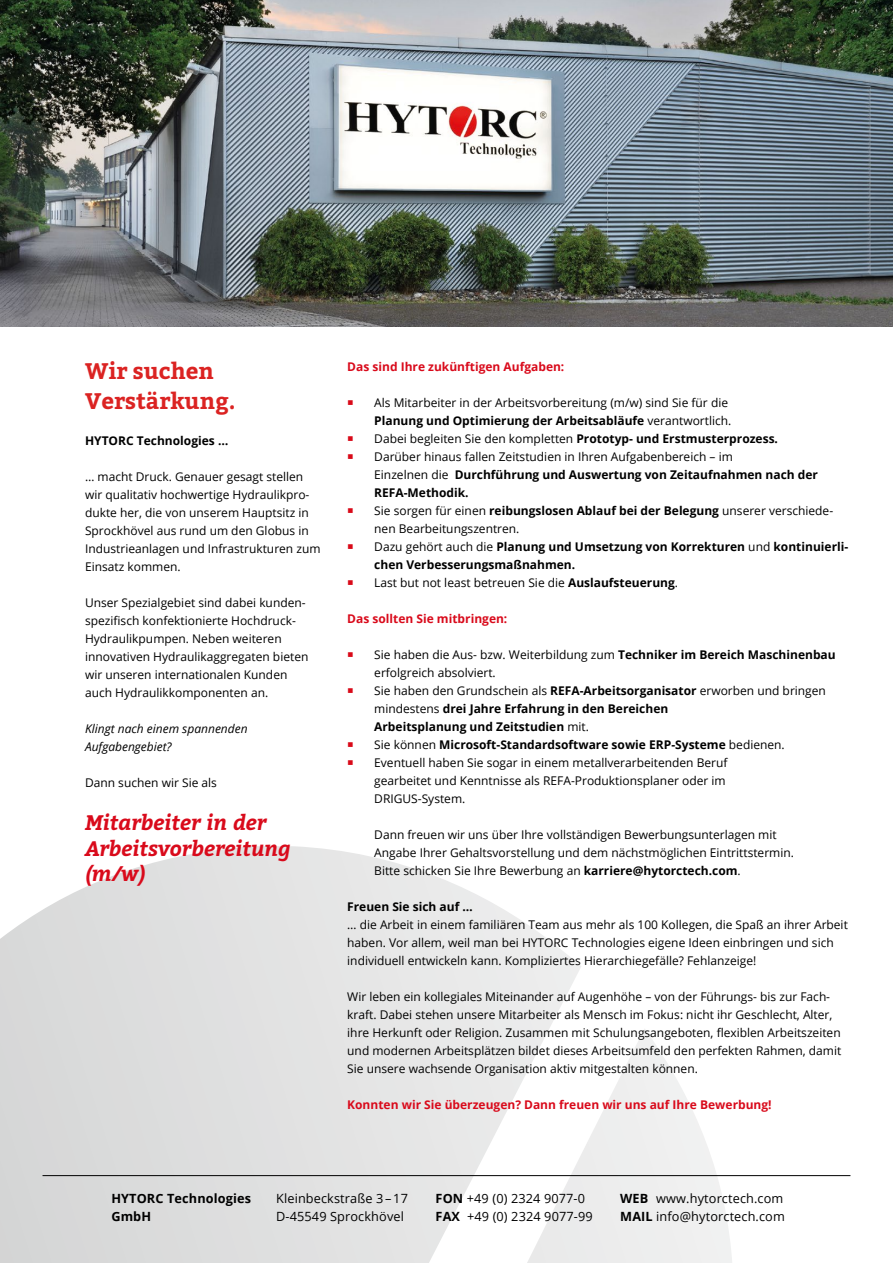
<style>
.page{position:relative;width:893px;height:1263px;background:#fff}
.page>*{position:absolute;margin:0;border:0;box-sizing:border-box;transform-origin:0 0}
.t1{font:700 22.5px/30px "Bitter";color:#db2322}
.t2{font:italic 700 21px/25.5px "Bitter";color:#d90a1b}
.t3{font:12.75px/17.2px "Open Sans";letter-spacing:.01em;color:#000}
.t4{font:700 12.75px/17.2px "Open Sans";letter-spacing:.01em;color:#000}
.t5{font:12px/18px "Open Sans";color:#000}
.t6{font:700 12px/18px "Open Sans";color:#000}
.t7{font:700 12px "Open Sans";color:#d90a1b}
.t8{font:italic 12px/18px "Open Sans";color:#000}
.s1{color:#d90a19}
.s2{font-weight:700}
.s3{font-weight:400}
</style>
<div class="page">
<svg style="left:0;top:846px;width:732px;height:417px"></svg>
<hr style="left:43px;top:1175px;width:807px;height:1px;background:#000">
<img style="left:0;top:0;width:893px;height:326px">
<h1 class="t1" style="left:85px;top:355px;width:152px">Wir suchen<br>Verstärkung.</h1>
<p class="t6" style="left:85px;top:431px;width:145px">HYTORC Technologies …</p>
<p class="t5" style="left:85px;top:467px;width:237px">… macht Druck. Genauer gesagt stellen wir qualitativ hochwertige Hydraulikpro&shy;dukte her, die von unserem Hauptsitz in Sprockhövel aus rund um den Globus in Industrieanlagen und Infrastrukturen zum Einsatz kommen.</p>
<p class="t5" style="left:85px;top:593px;width:225px">Unser Spezialgebiet sind dabei kunden&shy;spezifisch konfektionierte Hochdruck-Hydraulikpumpen. Neben weiteren innovativen Hydraulikaggregaten bieten wir unseren internationalen Kunden auch Hydraulikkomponenten an.</p>
<p class="t8" style="left:85px;top:719px;width:164px">Klingt nach einem spannenden<br>Aufgabengebiet?</p>
<p class="t5" style="left:85px;top:773px;width:133px">Dann suchen wir Sie als</p>
<h2 class="t2" style="left:85px;top:810px;width:207px">Mitarbeiter in der<br>Arbeitsvorbereitung (m/w)</h2>
<p class="t7" style="left:347px;top:358px;width:219px">Das sind Ihre zukünftigen Aufgaben:</p>
<p class="t5" style="left:347px;top:393px;width:386px;text-align:right"><span class="s1">○</span> Als Mitarbeiter in der Arbeitsvorbereitung (m/w) sind Sie für die<br><span class="s2">Planung und Optimierung der Arbeitsabläufe</span> verantwortlich.</p>
<p class="t5" style="left:347px;top:429px;width:432px"><span class="s1">○</span> Dabei begleiten Sie den kompletten <span class="s2">Prototyp- und Erstmusterprozess.</span></p>
<p class="t5" style="left:374px;top:447px;width:445px;text-indent:-27px"><span class="s1">○</span> Darüber hinaus fallen Zeitstudien in Ihren Aufgabenbereich – im<br>Einzelnen die <span class="s2">Durchführung und Auswertung von Zeitaufnahmen nach der<br>REFA-Methodik.</span></p>
<p class="t5" style="left:374px;top:501px;width:460px;text-indent:-27px"><span class="s1">○</span> Sie sorgen für einen <span class="s2">reibungslosen Ablauf bei der Belegung</span> unserer verschiede&shy;nen Bearbeitungszentren.</p>
<p class="t6" style="left:374px;top:537px;width:476px;text-indent:-27px"><span class="s1">○</span> <span class="s3">Dazu gehört auch die</span> Planung und Umsetzung von Korrekturen <span class="s3">und</span> kontinuierli&shy;chen Verbesserungsmaßnahmen.</p>
<p class="t5" style="left:347px;top:573px;width:332px"><span class="s1">○</span> Last but not least betreuen Sie die <span class="s2">Auslaufsteuerung</span>.</p>
<p class="t7" style="left:347px;top:610px;width:162px">Das sollten Sie mitbringen:</p>
<p class="t5" style="left:374px;top:645px;width:463px;text-indent:-27px"><span class="s1">○</span> Sie haben die Aus- bzw. Weiterbildung zum <span class="s2">Techniker im Bereich Maschinenbau </span>erfolgreich absolviert.</p>
<p class="t6" style="left:374px;top:681px;width:453px;text-indent:-27px"><span class="s1">○</span> <span class="s3">Sie haben den Grundschein als</span> REFA-Arbeitsorganisator <span class="s3">erworben und bringen mindestens</span> drei Jahre Erfahrung in den Bereichen<br>Arbeitsplanung und Zeitstudien <span class="s3">mit.</span></p>
<p class="t6" style="left:347px;top:735px;width:439px"><span class="s1">○</span> <span class="s3">Sie können</span> Microsoft-Standardsoftware sowie ERP-Systeme <span class="s3">bedienen.</span></p>
<p class="t5" style="left:374px;top:753px;width:355px;text-indent:-27px"><span class="s1">○</span> Eventuell haben Sie sogar in einem metallverarbeitenden Beruf gearbeitet und Kenntnisse als REFA-Produktionsplaner oder im<br>DRIGUS-System.</p>
<p class="t5" style="left:374px;top:825px;width:421px">Dann freuen wir uns über Ihre vollständigen Bewerbungsunterlagen mit<br>Angabe Ihrer Gehaltsvorstellung und dem nächstmöglichen Eintrittstermin.<br>Bitte schicken Sie Ihre Bewerbung an <span class="s2">karriere@hytorctech.com</span>.</p>
<p class="t6" style="left:347px;top:897px;width:127px">Freuen Sie sich auf …</p>
<p class="t5" style="left:347px;top:915px;width:502px">… die Arbeit in einem familiären Team aus mehr als 100 Kollegen, die Spaß an ihrer Arbeit haben. Vor allem, weil man bei HYTORC Technologies eigene Ideen einbringen und sich individuell entwickeln kann. Kompliziertes Hierarchiegefälle? Fehlanzeige!</p>
<p class="t5" style="left:347px;top:987px;width:495px">Wir leben ein kollegiales Miteinander auf Augenhöhe – von der Führungs- bis zur Fach&shy;kraft. Dabei stehen unsere Mitarbeiter als Mensch im Fokus: nicht ihr Geschlecht, Alter, ihre Herkunft oder Religion. Zusammen mit Schulungsangeboten, flexiblen Arbeitszeiten und modernen Arbeitsplätzen bildet dieses Arbeitsumfeld den perfekten Rahmen, damit Sie unsere wachsende Organisation aktiv mitgestalten können.</p>
<p class="t7" style="left:347px;top:1096px;width:426px">Konnten wir Sie überzeugen? Dann freuen wir uns auf Ihre Bewerbung!</p>
<p class="t4" style="left:111px;top:1190px;width:141px">HYTORC Technologies<br>GmbH</p>
<p class="t3" style="left:276px;top:1190px;width:133px">Kleinbeckstraße 3– 17<br>D-45549 Sprockhövel</p>
<p class="t3" style="left:436px;top:1190px;width:159px"><span class="s2">FON</span> +49 (0) 2324 9077-0<br><span class="s2">FAX</span> +49 (0) 2324 9077-99</p>
<p class="t3" style="left:620px;top:1190px;width:166px"><span class="s2">WEB</span> www.hytorctech.com<br><span class="s2">MAIL</span> info@hytorctech.com</p>
</div>
